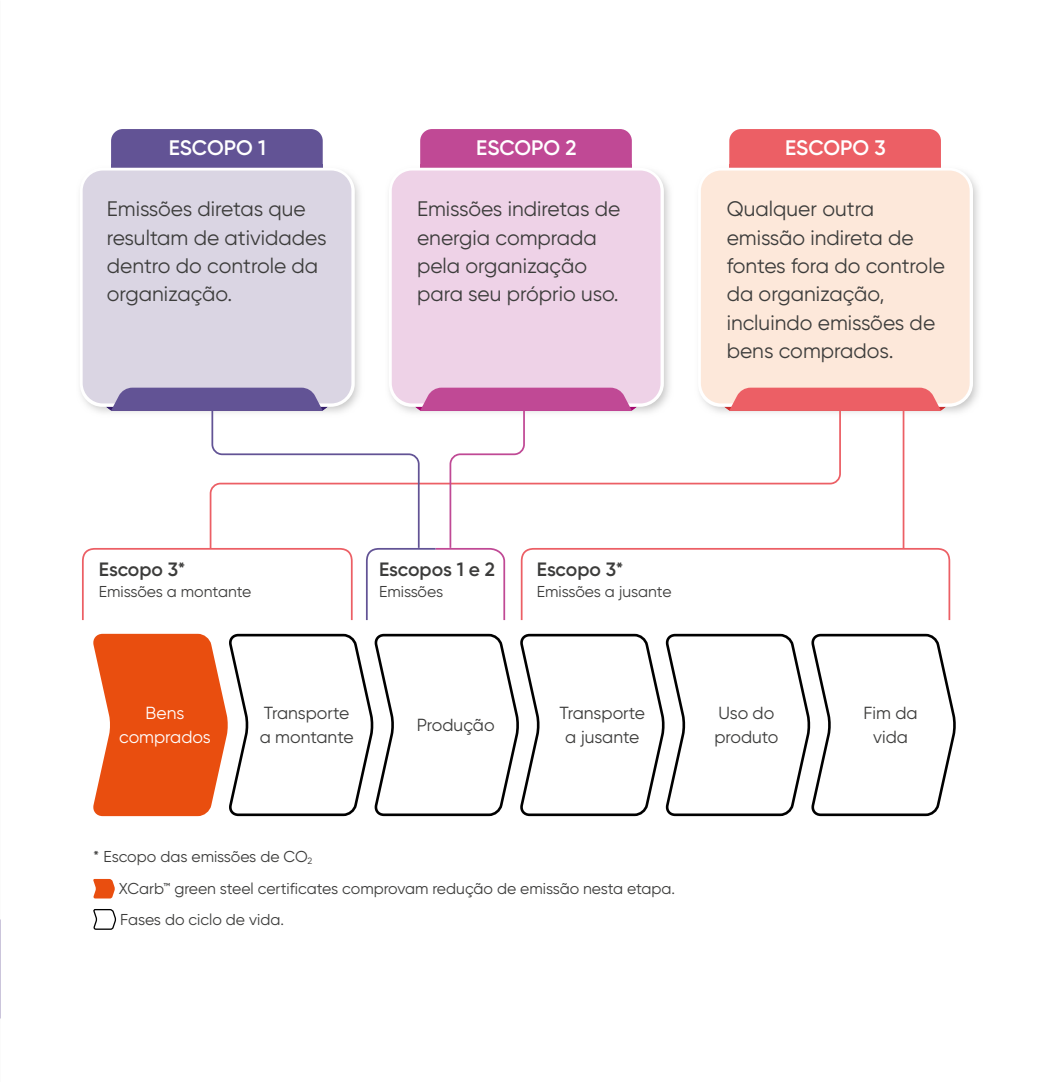
<style>
.page{position:relative;width:1042px;height:1082px;background:#fff}
.page>*{position:absolute;margin:0;border:0;box-sizing:border-box;transform-origin:0 0}
.t1{font:21px/28.3px "Gilroy";color:#3c3c3b}
.t2{font:600 21px "Gilroy";letter-spacing:-.005em;color:#fff}
.t3{font:600 19.25px "Gilroy";color:#3c3c3b}
.t4{font:17.5px/23.6px "Gilroy";color:#3c3c3b}
.t5{font:17.5px/23.6px "Gilroy";color:#fff;text-align:center}
.t6{font:15.75px/31.3px "Gilroy";color:#3c3c3b}
</style>
<div class="page">
<hr style="left:1041px;top:0;width:1px;height:1081px;background:#f2f2f2">
<div style="left:111px;top:129px;width:212px;height:36px;background:#625395"></div>
<img style="left:111px;top:165px;width:212px;height:3px">
<div style="left:80px;top:168px;width:275px;height:232px;background:#dad5e3"></div>
<div style="left:420px;top:129px;width:212px;height:36px;background:#c04995"></div>
<img style="left:420px;top:165px;width:212px;height:3px">
<div style="left:389px;top:168px;width:275px;height:219px;background:#eed2e7"></div>
<div style="left:729px;top:129px;width:212px;height:36px;background:#ec5f65"></div>
<img style="left:729px;top:165px;width:212px;height:3px">
<div style="left:700px;top:168px;width:273px;height:239px;background:#fde8da"></div>
<svg style="left:93px;top:633px;width:863px;height:184px"></svg>
<svg style="left:81px;top:387px;width:870px;height:234px"></svg>
<svg style="left:93px;top:878px;width:22px;height:20px"></svg>
<svg style="left:93px;top:909px;width:24px;height:21px"></svg>
<p class="t2" style="left:169px;top:135px;width:99px">ESCOPO 1</p>
<p class="t2" style="left:476px;top:135px;width:102px">ESCOPO 2</p>
<p class="t2" style="left:785px;top:135px;width:102px">ESCOPO 3</p>
<p class="t1" style="left:107px;top:194px;width:221px">Emissões diretas que resultam de atividades dentro do controle da organização.</p>
<p class="t1" style="left:417px;top:194px;width:205px">Emissões indiretas de energia comprada pela organização para seu próprio uso.</p>
<p class="t1" style="left:726px;top:194px;width:220px">Qualquer outra emissão indireta de fontes fora do controle da organização, incluindo emissões de bens comprados.</p>
<p class="t3" style="left:99px;top:557px;width:88px">Escopo 3*</p>
<p class="t6" style="left:99px;top:576px;width:154px">Emissões a montante</p>
<p class="t3" style="left:379px;top:557px;width:117px">Escopos 1 e 2</p>
<p class="t6" style="left:379px;top:576px;width:66px">Emissões</p>
<p class="t3" style="left:537px;top:557px;width:88px">Escopo 3*</p>
<p class="t6" style="left:537px;top:576px;width:136px">Emissões a jusante</p>
<p class="t5" style="left:119px;top:701px;width:93px">Bens comprados</p>
<p class="t4" style="left:260px;top:701px;width:95px">Transporte a montante</p>
<p class="t4" style="left:417px;top:713px;width:79px">Produção</p>
<p class="t4" style="left:559px;top:701px;width:87px;text-align:center">Transporte a jusante</p>
<p class="t4" style="left:714px;top:701px;width:66px">Uso do produto</p>
<p class="t4" style="left:863px;top:701px;width:56px;text-align:center">Fim da vida</p>
<p class="t6" style="left:119px;top:841px;width:558px;text-indent:-25px">* Escopo das emissões de CO<sub>2<br></sub>XCarb™ green steel certificates comprovam redução de emissão nesta etapa.<br>Fases do ciclo de vida.</p>
</div>
